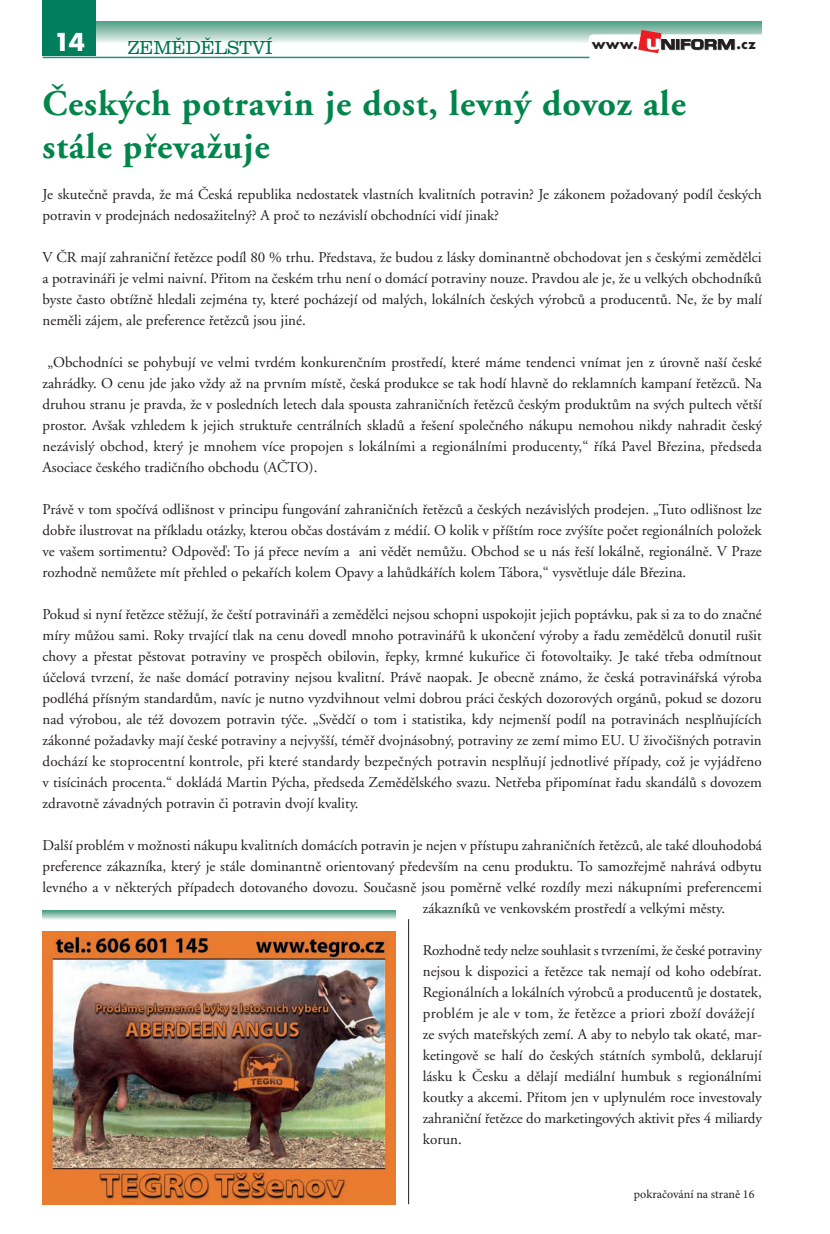
<style>
.page{position:relative;width:830px;height:1234px;background:#fff}
.page>*{position:absolute;margin:0;border:0;box-sizing:border-box;transform-origin:0 0}
.t1{font:700 36px/43.2px "Adobe Garamond CE";letter-spacing:.025em;color:#00854a}
.t2{font:700 24px "Futura";color:#fff}
.t3{font:300 19.5px "URW Clarendon TCE";letter-spacing:-.02em;color:#00754f}
.t4{font:15px/21px "Adobe Garamond CE";color:#231f20;text-align:justify}
.t5{font:700 13.5px "Futura";color:#231f20}
.t6{font:12px "Minion Pro";color:#231f20}
</style>
<div class="page">
<svg style="left:96px;top:21px;width:665px;height:21px;background:#94c2b3"></svg>
<hr style="left:43px;top:57px;width:704px;height:1px;background:#209377">
<div style="left:43px;top:0;width:53px;height:55px;background:#007e5d"></div>
<div style="left:588px;top:34px;width:177px;height:26px;background:#fff;border-radius:4px"></div>
<svg style="left:638px;top:30px;width:96px;height:23px"></svg>
<img style="left:43px;top:931px;width:352px;height:272px">
<svg style="left:43px;top:910px;width:352px;height:8px;background:#87bbab"></svg>
<hr style="left:408px;top:918px;width:1px;height:285px;background:#231f20">
<h2 class="t2" style="left:54px;top:25px;width:33px">14</h2>
<h3 class="t3" style="left:128px;top:36px;width:146px">ZEMĚDĚLSTVÍ</h3>
<p class="t5" style="left:591px;top:34px;width:47px">www.</p>
<p class="t5" style="left:736px;top:34px;width:21px">.cz</p>
<h1 class="t1" style="left:43px;top:83px;width:644px">Českých potravin je dost, levný dovoz ale stále převažuje</h1>
<p class="t4" style="left:43px;top:184px;width:720px">Je skutečně pravda, že má Česká republika nedostatek vlastních kvalitních potravin? Je zákonem požadovaný podíl českých potravin v prodejnách nedosažitelný? A proč to nezávislí obchodníci vidí jinak?</p>
<p class="t4" style="left:43px;top:247px;width:720px">V ČR mají zahraniční řetězce podíl 80 % trhu. Představa, že budou z lásky dominantně obchodovat jen s českými zemědělci a potravináři je velmi naivní. Přitom na českém trhu není o domácí potraviny nouze. Pravdou ale je, že u velkých obchodníků byste často obtížně hledali zejména ty, které pocházejí od malých, lokálních českých výrobců a producentů. Ne, že by malí neměli zájem, ale preference řetězců jsou jiné.</p>
<p class="t4" style="left:43px;top:352px;width:720px;text-indent:5px">„Obchodníci se pohybují ve velmi tvrdém konkurenčním prostředí, které máme tendenci vnímat jen z úrovně naší české zahrádky. O cenu jde jako vždy až na prvním místě, česká produkce se tak hodí hlavně do reklamních kampaní řetězců. Na druhou stranu je pravda, že v posledních letech dala spousta zahraničních řetězců českým produktům na svých pultech větší prostor. Avšak vzhledem k jejich struktuře centrálních skladů a řešení společného nákupu nemohou nikdy nahradit český nezávislý obchod, který je mnohem více propojen s lokálními a regionálními producenty,“ říká Pavel Březina, předseda Asociace českého tradičního obchodu (AČTO).</p>
<p class="t4" style="left:43px;top:499px;width:720px">Právě v tom spočívá odlišnost v principu fungování zahraničních řetězců a českých nezávislých prodejen. „Tuto odlišnost lze dobře ilustrovat na příkladu otázky, kterou občas dostávám z médií. O kolik v příštím roce zvýšíte počet regionálních položek ve vašem sortimentu? Odpověď: To já přece nevím a ani vědět nemůžu. Obchod se u nás řeší lokálně, regionálně. V Praze rozhodně nemůžete mít přehled o pekařích kolem Opavy a lahůdkářích kolem Tábora,“ vysvětluje dále Březina.</p>
<p class="t4" style="left:43px;top:604px;width:720px">Pokud si nyní řetězce stěžují, že čeští potravináři a zemědělci nejsou schopni uspokojit jejich poptávku, pak si za to do značné míry můžou sami. Roky trvající tlak na cenu dovedl mnoho potravinářů k ukončení výroby a řadu zemědělců donutil rušit chovy a přestat pěstovat potraviny ve prospěch obilovin, řepky, krmné kukuřice či fotovoltaiky. Je také třeba odmítnout účelová tvrzení, že naše domácí potraviny nejsou kvalitní. Právě naopak. Je obecně známo, že česká potravinářská výroba podléhá přísným standardům, navíc je nutno vyzdvihnout velmi dobrou práci českých dozorových orgánů, pokud se dozoru nad výrobou, ale též dovozem potravin týče. „Svědčí o tom i statistika, kdy nejmenší podíl na potravinách nesplňujících zákonné požadavky mají české potraviny a nejvyšší, téměř dvojnásobný, potraviny ze zemí mimo EU. U živočišných potravin dochází ke stoprocentní kontrole, při které standardy bezpečných potravin nesplňují jednotlivé případy, což je vyjádřeno v tisícinách procenta.“ dokládá Martin Pýcha, předseda Zemědělského svazu. Netřeba připomínat řadu skandálů s dovozem zdravotně závadných potravin či potravin dvojí kvality.</p>
<p class="t4" style="left:43px;top:835px;width:720px">Další problém v možnosti nákupu kvalitních domácích potravin je nejen v přístupu zahraničních řetězců, ale také dlouhodobá</p>
<p class="t4" style="left:43px;top:856px;width:720px">preference zákazníka, který je stále dominantně orientovaný především na cenu produktu. To samozřejmě nahrává odbytu</p>
<p class="t4" style="left:43px;top:877px;width:720px">levného a v některých případech dotovaného dovozu. Současně jsou poměrně velké rozdíly mezi nákupními preferencemi</p>
<p class="t4" style="left:422px;top:898px;width:304px">zákazníků ve venkovském prostředí a velkými městy.</p>
<p class="t4" style="left:422px;top:940px;width:340px;text-align:left">Rozhodně tedy nelze souhlasit s tvrzeními, že české potraviny nejsou k dispozici a řetězce tak nemají od koho odebírat.<br>Regionálních a lokálních výrobců a producentů je dostatek, problém je ale v tom, že řetězce a priori zboží dovážejí ze svých mateřských zemí. A aby to nebylo tak okaté, mar&shy;ketingově se halí do českých státních symbolů, deklarují lásku k Česku a dělají mediální humbuk s regionálními koutky a akcemi. Přitom jen v uplynulém roce investovaly zahraniční řetězce do marketingových aktivit přes 4 miliardy korun.</p>
<p class="t6" style="left:633px;top:1185px;width:122px">pokračování na straně 16</p>
</div>
